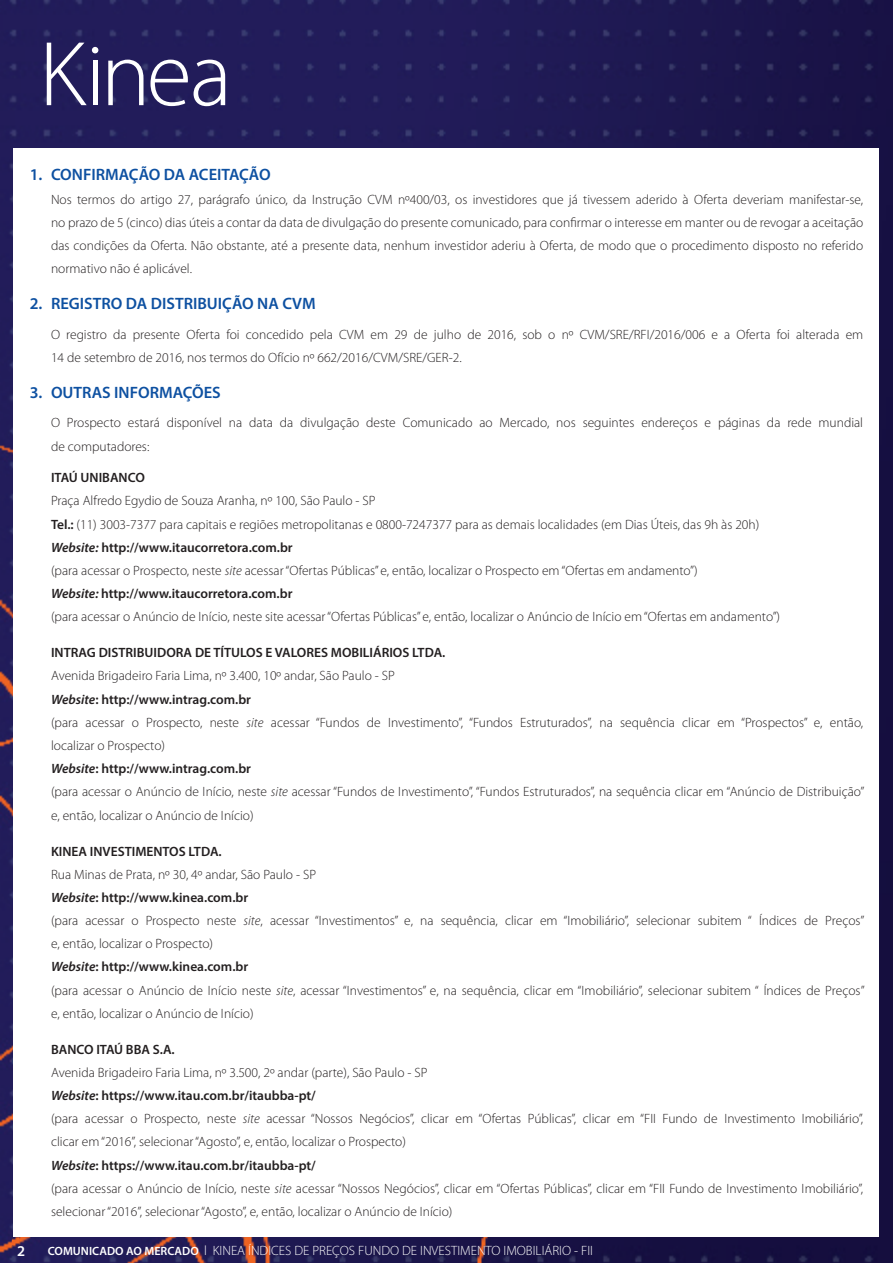
<style>
.page{position:relative;width:893px;height:1263px;background:#fff}
.page>*{position:absolute;margin:0;border:0;box-sizing:border-box;transform-origin:0 0}
.t1{font:600 16.5px "Myriad Pro";color:#0d50a1}
.t2{font:600 15px "Myriad Pro";color:#fff}
.t3{font:300 13.5px/23.2px "Myriad Pro";color:#231f20}
.t4{font:600 13.5px "Myriad Pro";color:#231f20}
.t5{font:300 13.5px "Myriad Pro";color:#fff}
.s1{font-weight:600}
.s2{font-weight:600;font-style:italic}
.s3{font-style:italic}
.s4{font-weight:600;font-size:12px}
</style>
<div class="page">
<img style="left:0;top:0;width:893px;height:1263px">
<svg style="left:13px;top:1238px;width:5px;height:8px"></svg>
<div style="left:14px;top:149px;width:865px;height:1088px;background:#fff"></div>
<svg style="left:108px;top:60px;width:35px;height:45px"></svg>
<svg style="left:150px;top:60px;width:38px;height:46px"></svg>
<svg style="left:194px;top:60px;width:31px;height:46px"></svg>
<svg style="left:47px;top:43px;width:51px;height:62px"></svg>
<p class="t1" style="left:30px;top:164px;width:242px">1. CONFIRMAÇÃO DA ACEITAÇÃO</p>
<p class="t3" style="left:51px;top:188px;width:814px;text-align:justify">Nos termos do artigo 27, parágrafo único, da Instrução CVM nº400/03, os investidores que já tivessem aderido à Oferta deveriam manifestar-se, no prazo de 5 (cinco) dias úteis a contar da data de divulgação do presente comunicado, para confirmar o interesse em manter ou de revogar a aceitação das condições da Oferta. Não obstante, até a presente data, nenhum investidor aderiu à Oferta, de modo que o procedimento disposto no referido normativo não é aplicável.</p>
<p class="t1" style="left:30px;top:293px;width:288px">2. REGISTRO DA DISTRIBUIÇÃO NA CVM</p>
<p class="t3" style="left:51px;top:323px;width:814px">O registro da presente Oferta foi concedido pela CVM em 29 de julho de 2016, sob o nº CVM/SRE/RFI/2016/006 e a Oferta foi alterada em<br>14 de setembro de 2016, nos termos do Ofício nº 662/2016/CVM/SRE/GER-2.</p>
<p class="t1" style="left:30px;top:382px;width:193px">3. OUTRAS INFORMAÇÕES</p>
<p class="t3" style="left:51px;top:411px;width:814px">O Prospecto estará disponível na data da divulgação deste Comunicado ao Mercado, nos seguintes endereços e páginas da rede mundial de computadores:</p>
<p class="t4" style="left:51px;top:469px;width:95px">ITAÚ UNIBANCO</p>
<p class="t3" style="left:51px;top:489px;width:731px">Praça Alfredo Egydio de Souza Aranha, nº 100, São Paulo - SP<br><span class="s1">Tel.:</span> (11) 3003-7377 para capitais e regiões metropolitanas e 0800-7247377 para as demais localidades (em Dias Úteis , das 9h às 20h)<br><span class="s2">Website:</span> <span class="s1">http://www.itaucorretora.com.br<br></span>(para acessar o Prospecto, neste <span class="s3">site</span> acessar “Ofertas Públicas” e, então, localizar o Prospecto em “Ofertas em andamento”)<br><span class="s2">Website:</span> <span class="s1">http://www.itaucorretora.com.br<br></span>(para acessar o Anúncio de Início, neste site acessar “Ofertas Públicas” e, então, localizar o Anúncio de Início em “Ofertas em andamento”)</p>
<p class="t4" style="left:51px;top:644px;width:396px">INTRAG DISTRIBUIDORA DE TÍTULOS E VALORES MOBILIÁRIOS LTDA.</p>
<p class="t3" style="left:51px;top:664px;width:815px">Avenida Brigadeiro Faria Lima, nº 3.400, 10º andar, São Paulo - SP<br><span class="s2">Website</span><span class="s1">: http://www.intrag.com.br<br></span>(para acessar o Prospecto, neste <span class="s3">site</span> acessar “Fundos de Investimento”, “Fundos Estruturados”, na sequência clicar em “Prospectos” e, então, localizar o Prospecto)<br><span class="s2">Website</span><span class="s1">: http://www.intrag.com.br<br></span>(para acessar o Anúncio de Início, neste <span class="s3">site</span> acessar “Fundos de Investimento”, “Fundos Estruturados”, na sequência clicar em “Anúncio de Distribuição” e, então, localizar o Anúncio de Início)</p>
<p class="t4" style="left:51px;top:842px;width:172px">KINEA INVESTIMENTOS LTDA.</p>
<p class="t3" style="left:51px;top:863px;width:815px">Rua Minas de Prata, nº 30, 4º andar, São Paulo - SP<br><span class="s2">Website</span><span class="s1">: http://www.kinea.com.br<br></span>(para acessar o Prospecto neste <span class="s3">site</span>, acessar “Investimentos” e, na sequência, clicar em “Imobiliário”, selecionar subitem “ Índices de Preços” e, então, localizar o Prospecto)<br><span class="s2">Website</span><span class="s1">: http://www.kinea.com.br<br></span>(para acessar o Anúncio de Início neste <span class="s3">site</span>, acessar “Investimentos” e, na sequência, clicar em “Imobiliário”, selecionar subitem “ Índices de Preços” e, então, localizar o Anúncio de Início)</p>
<p class="t4" style="left:51px;top:1040px;width:125px">BANCO ITAÚ BBA S.A.</p>
<p class="t3" style="left:51px;top:1061px;width:814px">Avenida Brigadeiro Faria Lima, nº 3.500, 2º andar (parte), São Paulo - SP<br><span class="s2">Website</span><span class="s1">: https://www.itau.com.br/itaubba-pt/<br></span>(para acessar o Prospecto, neste <span class="s3">site</span> acessar “Nossos Negócios”, clicar em “Ofertas Públicas”, clicar em “FII Fundo de Investimento Imobiliário”, clicar em “2016”, selecionar “Agosto”, e, então, localizar o Prospecto)<br><span class="s2">Website</span><span class="s1">: https://www.itau.com.br/itaubba-pt/<br></span>(para acessar o Anúncio de Início, neste <span class="s3">site</span> acessar “Nossos Negócios”, clicar em “Ofertas Públicas”, clicar em “FII Fundo de Investimento Imobiliário”, selecionar “2016”, selecionar “Agosto”, e, então, localizar o Anúncio de Início)</p>
<p class="t2" style="left:17px;top:1241px;width:10px">2</p>
<p class="t5" style="left:48px;top:1243px;width:547px"><span class="s4">COMUNICADO AO MERCADO</span> l KINEA ÍNDICES DE PREÇOS FUNDO DE INVESTIMENTO IMOBILIÁRIO - FII</p>
</div>
